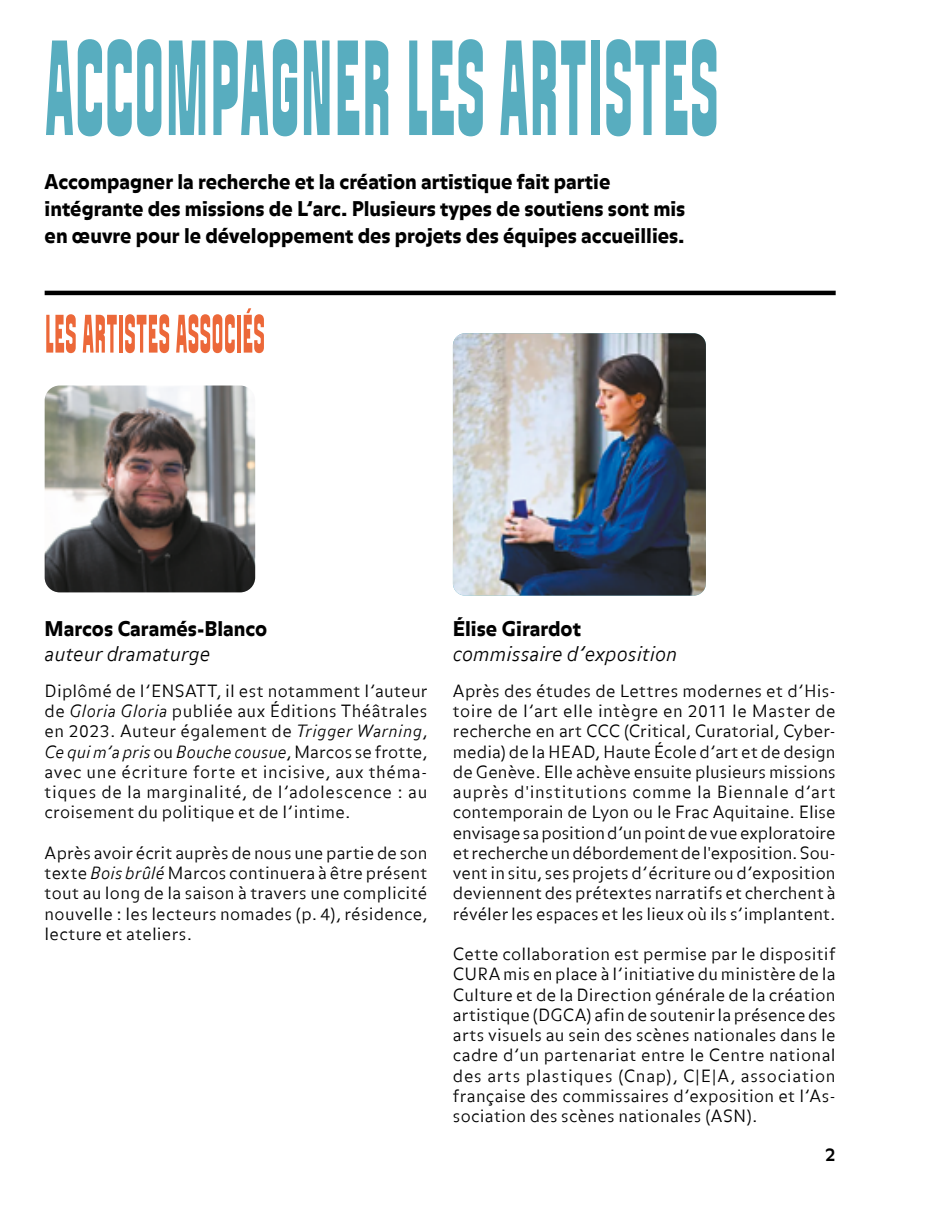
<style>
.page{position:relative;width:925px;height:1212px;background:#fff}
.page>*{position:absolute;margin:0;border:0;box-sizing:border-box;transform-origin:0 0}
.t1{font:135px "Signal Compressed";letter-spacing:.01em;color:#58adbf}
.t2{font:54px "Signal Compressed";letter-spacing:.01em;color:#ec6839}
.t3{font:900 20.25px/27px "Balance Offc";color:#000}
.t4{font:italic 300 20.25px "Balance Offc";color:#000}
.t5{font:700 18px "Balance Offc";color:#000}
.t6{font:300 16.88px/20.2px "Balance Offc";letter-spacing:.015em;color:#000;text-align:justify}
.s1{font-style:italic}
</style>
<div class="page">
<hr style="left:45px;top:291px;width:791px;height:4px;background:#000">
<img style="left:45px;top:385px;width:210px;height:207px">
<img style="left:453px;top:333px;width:253px;height:262px">
<h1 class="t1" style="left:45px;top:7px;width:674px">ACCOMPAGNER LES ARTISTES</h1>
<p class="t3" style="left:45px;top:169px;width:642px">Accompagner la recherche et la création artistique fait partie intégrante des missions de L’arc. Plusieurs types de soutiens sont mis en œuvre pour le développement des projets des équipes accueillies.</p>
<h2 class="t2" style="left:45px;top:301px;width:221px">LES ARTISTES ASSOCIÉS</h2>
<p class="t3" style="left:45px;top:617px;width:224px">Marcos Caramés-Blanco</p>
<p class="t4" style="left:45px;top:642px;width:167px">auteur dramaturge</p>
<p class="t6" style="left:45px;top:682px;width:384px">Diplômé de l’ENSATT, il est notamment l’auteur de <span class="s1">Gloria Gloria</span> publiée aux Éditions Théâtrales en 2023. Auteur également de <span class="s1">Trigger Warning</span>, <span class="s1">Ce qui m’a pris</span> ou <span class="s1">Bouche cousue</span>, Marcos se frotte, avec une écriture forte et incisive, aux théma&shy;tiques de la marginalité, de l’adolescence : au croisement du politique et de l’intime.</p>
<p class="t6" style="left:45px;top:844px;width:384px">Après avoir écrit auprès de nous une partie de son texte <span class="s1">Bois brûlé</span> Marcos continuera à être présent tout au long de la saison à travers une complicité nouvelle : les lecteurs nomades (p. 4), résidence, lecture et ateliers.</p>
<p class="t3" style="left:453px;top:617px;width:130px">Élise Girardot</p>
<p class="t4" style="left:453px;top:642px;width:226px">commissaire d’exposition</p>
<p class="t6" style="left:453px;top:682px;width:384px">Après des études de Lettres modernes et d’His&shy;toire de l’art elle intègre en 2011 le Master de recherche en art CCC (Critical, Curatorial, Cyber&shy;media) de la HEAD, Haute École d’art et de design de Genève. Elle achève ensuite plusieurs missions auprès d'institutions comme la Biennale d’art contemporain de Lyon ou le Frac Aquitaine. Elise envisage sa position d’un point de vue exploratoire et recherche un débordement de l'exposition. Sou&shy;vent in situ, ses projets d’écriture ou d’exposition deviennent des prétextes narratifs et cherchent à révéler les espaces et les lieux où ils s’implantent.</p>
<p class="t6" style="left:453px;top:945px;width:384px">Cette collaboration est permise par le dispositif CURA mis en place à l’initiative du ministère de la Culture et de la Direction générale de la création artistique (DGCA) afin de soutenir la présence des arts visuels au sein des scènes nationales dans le cadre d’un partenariat entre le Centre national des arts plastiques (Cnap), C|E|A, association française des commissaires d’exposition et l’As&shy;sociation des scènes nationales (ASN).</p>
<p class="t5" style="left:825px;top:1144px;width:12px">2</p>
</div>
